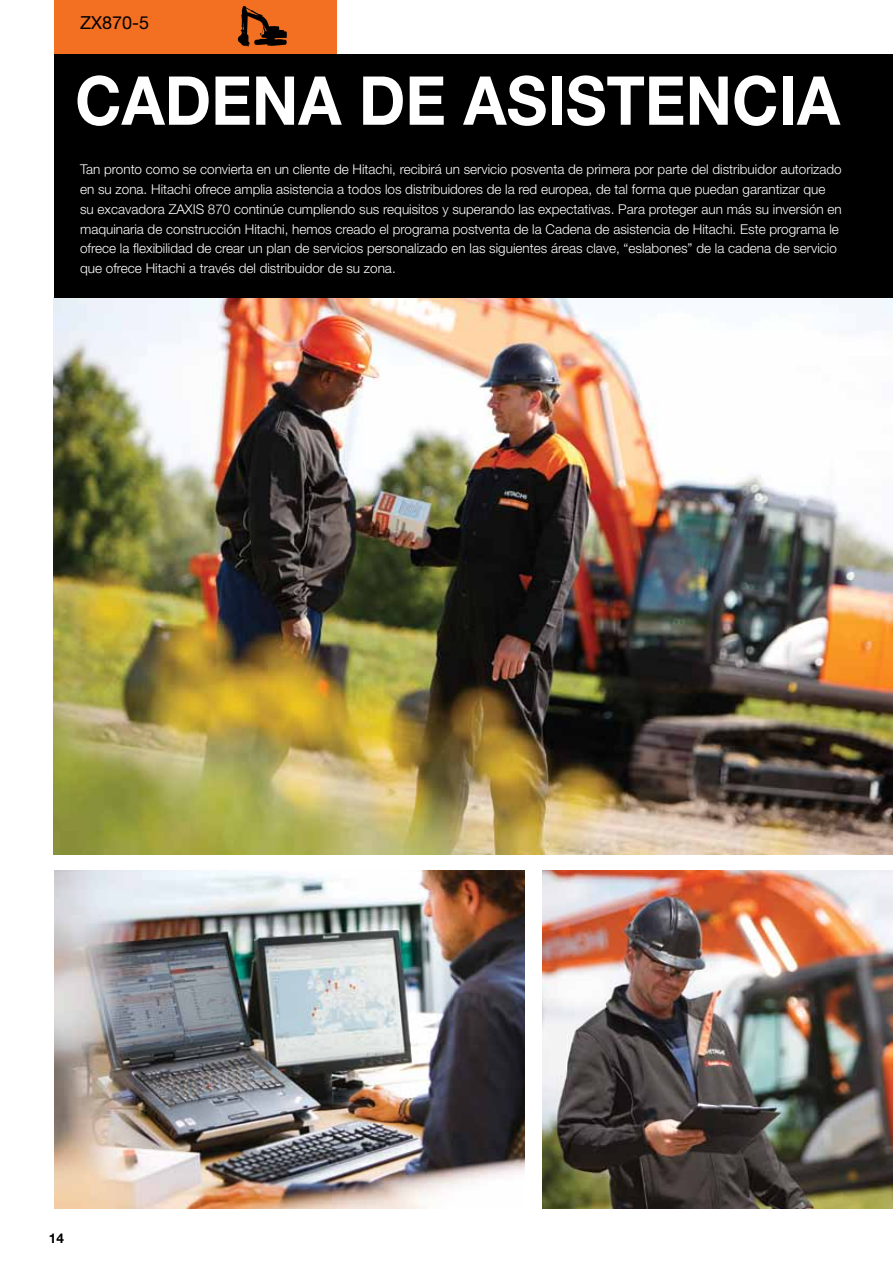
<style>
.page{position:relative;width:893px;height:1263px;background:#fff}
.page>*{position:absolute;margin:0;border:0;box-sizing:border-box;transform-origin:0 0}
.t1{font:700 67.5px "Helvetica Neue LT Pro";color:#fff;scale:.93 1}
.t2{font:18px "Helvetica Neue LT Pro";color:#000}
.t3{font:300 13.5px/19.8px "Helvetica Neue LT Pro";color:#fff}
.t4{font:700 13.5px "Helvetica Neue LT Pro";color:#000}
</style>
<div class="page">
<div style="left:54px;top:0;width:282px;height:54px;background:#f36f21"></div>
<svg style="left:238px;top:6px;width:49px;height:40px"></svg>
<img style="left:54px;top:298px;width:839px;height:556px">
<img style="left:54px;top:871px;width:471px;height:338px">
<img style="left:542px;top:870px;width:351px;height:338px">
<div style="left:54px;top:54px;width:839px;height:244px;background:#000"></div>
<h2 class="t2" style="left:80px;top:12px;width:71px">ZX870-5</h2>
<h1 class="t1" style="left:75px;top:59px;width:824px">CADENA DE ASISTENCIA</h1>
<p class="t3" style="left:80px;top:159px;width:763px">Tan pronto como se convierta en un cliente de Hitachi, recibirá un servicio posventa de primera por parte del distribuidor autorizado en su zona. Hitachi ofrece amplia asistencia a todos los distribuidores de la red europea, de tal forma que puedan garantizar que su excavadora ZAXIS 870 continúe cumpliendo sus requisitos y superando las expectativas. Para proteger aun más su inversión en maquinaria de construcción Hitachi, hemos creado el programa postventa de la Cadena de asistencia de Hitachi. Este programa le ofrece la flexibilidad de crear un plan de servicios personalizado en las siguientes áreas clave, “eslabones” de la cadena de servicio que ofrece Hitachi a través del distribuidor de su zona.</p>
<p class="t4" style="left:49px;top:1230px;width:17px">14</p>
</div>
